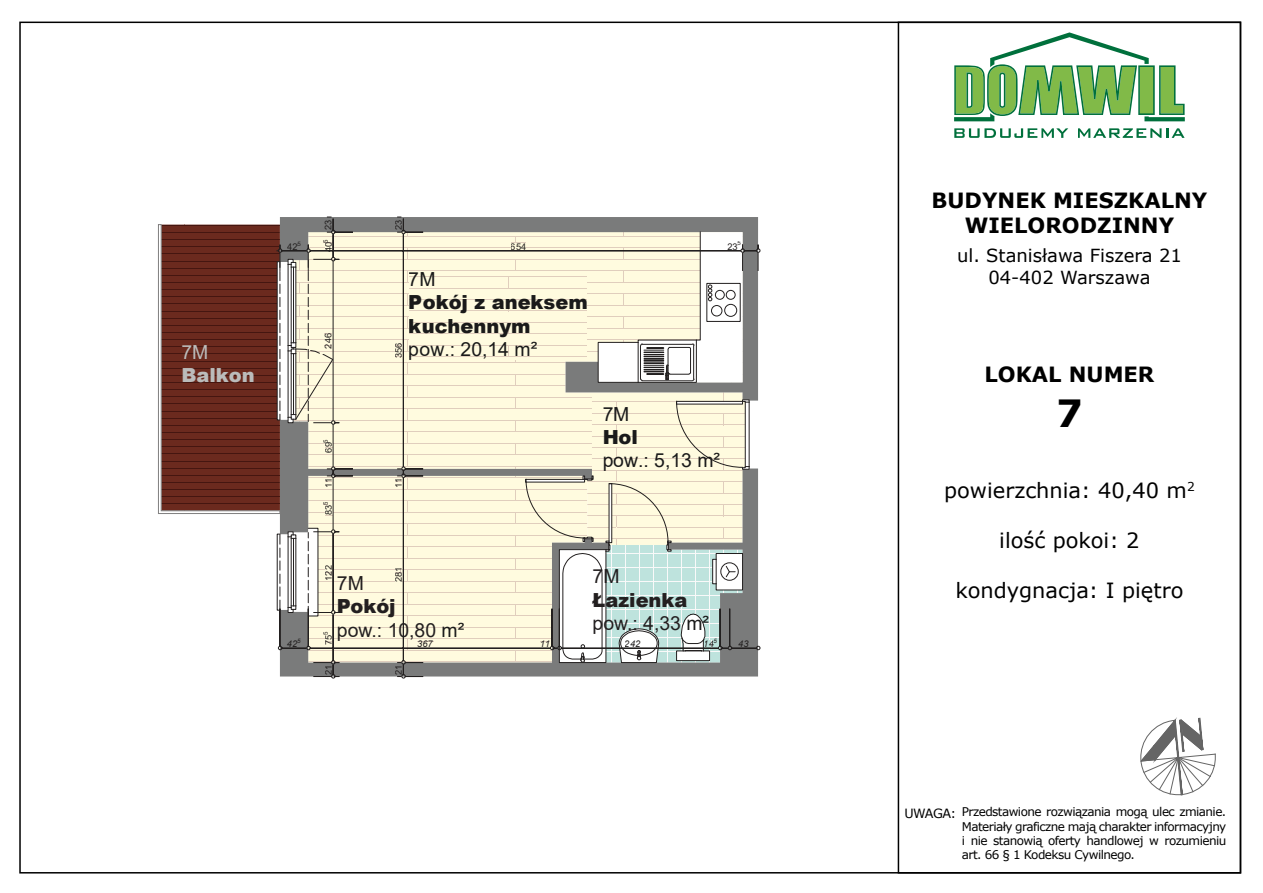
<style>
.page{position:relative;width:1263px;height:893px;background:#fff}
.page>*{position:absolute;margin:0;border:0;box-sizing:border-box;transform-origin:0 0}
.t1{font:700 37.5px "Verdana";color:#000}
.t2{font:21px "Verdana";color:#000}
.t3{font:700 21px/25.2px "Verdana";color:#000;text-align:center}
.t4{font:19.35px/23.2px "Arial";color:#231f20}
.t5{font:19.35px "Arial";color:#1a1a1a}
.t6{font:900 19.35px/23.2px "Arial";color:#1a1a1a}
.t7{font:900 19.35px "Arial";color:#bbbcbb}
.t8{font:19.35px "Arial";color:#bbbcbb}
.t9{font:18px/21.6px "Verdana";color:#000;text-align:center}
.t10{font:12.75px "Verdana";letter-spacing:-.045em;color:#000}
.t11{font:12px/14.4px "Verdana";letter-spacing:-.045em;color:#000;text-align:justify}
.t12{font:9.3px "Arial";color:#221f1f}
.t13{font:italic 9.3px "Arial";color:#221f1f}
.t14{font:6.15px "Arial";color:#221f1f}
.s1{font-weight:900}
.s2{color:#1a1a1a}
</style>
<div class="page">
<svg style="left:954px;top:32px;width:231px;height:89px"></svg>
<svg style="left:954px;top:128px;width:114px;height:10px"></svg>
<svg style="left:1078px;top:128px;width:106px;height:10px"></svg>
<svg style="left:1140px;top:717px;width:76px;height:79px"></svg>
<svg style="left:158px;top:217px;width:602px;height:461px"></svg>
<h3 class="t8" style="left:181px;top:339px;width:28px">7M</h3>
<h3 class="t7" style="left:181px;top:361px;width:75px">Balkon</h3>
<p class="t12" style="left:322px;top:252px;width:34px;rotate:-90deg">40<sup>5</sup> 23</p>
<p class="t12" style="left:392px;top:230px;width:12px;rotate:-90deg">23</p>
<p class="t12" style="left:287px;top:240px;width:15px">42<sup>5</sup></p>
<p class="t12" style="left:511px;top:240px;width:17px">654</p>
<p class="t12" style="left:727px;top:240px;width:12px">23</p>
<p class="t14" style="left:737px;top:239px;width:5px">5</p>
<p class="t12" style="left:322px;top:349px;width:17px;rotate:-90deg">246</p>
<p class="t14" style="left:321px;top:442px;width:5px;rotate:-90deg">5</p>
<p class="t12" style="left:322px;top:453px;width:12px;rotate:-90deg">69</p>
<p class="t12" style="left:322px;top:488px;width:12px;rotate:-90deg">11</p>
<p class="t14" style="left:321px;top:505px;width:5px;rotate:-90deg">5</p>
<p class="t12" style="left:322px;top:515px;width:12px;rotate:-90deg">83</p>
<h3 class="t5" style="left:409px;top:266px;width:28px">7M</h3>
<h3 class="t6" style="left:409px;top:290px;width:180px">Pokój z aneksem kuchennym</h3>
<h3 class="t5" style="left:409px;top:336px;width:130px">pow.: 20,14 m²</h3>
<p class="t12" style="left:392px;top:358px;width:17px;rotate:-90deg">356</p>
<p class="t12" style="left:392px;top:488px;width:12px;rotate:-90deg">11</p>
<h3 class="t5" style="left:602px;top:401px;width:28px">7M</h3>
<h3 class="t6" style="left:602px;top:425px;width:37px">Hol</h3>
<h3 class="t5" style="left:602px;top:447px;width:119px">pow.: 5,13 m²</h3>
<p class="t12" style="left:322px;top:581px;width:17px;rotate:-90deg">122</p>
<p class="t12" style="left:392px;top:582px;width:17px;rotate:-90deg">281</p>
<h3 class="t4" style="left:592px;top:565px;width:28px">7M</h3>
<h3 class="t4" style="left:592px;top:588px;width:118px"><span class="s1">Łazienka </span>pow.: 4,33 <span class="s2">m²</span></h3>
<h3 class="t4" style="left:337px;top:571px;width:28px">7M</h3>
<h3 class="t4" style="left:337px;top:595px;width:129px"><span class="s1">Pokój<br></span>pow.: 10,80 <span class="s2">m²</span></h3>
<p class="t14" style="left:321px;top:635px;width:5px;rotate:-90deg">5</p>
<p class="t12" style="left:322px;top:645px;width:12px;rotate:-90deg">75</p>
<p class="t13" style="left:287px;top:638px;width:15px">42<sup>5</sup></p>
<p class="t13" style="left:417px;top:638px;width:17px">367</p>
<p class="t13" style="left:540px;top:638px;width:12px">11</p>
<p class="t13" style="left:625px;top:638px;width:17px">242</p>
<p class="t13" style="left:704px;top:638px;width:15px">14<sup>5</sup></p>
<p class="t13" style="left:738px;top:638px;width:12px">43</p>
<p class="t12" style="left:322px;top:675px;width:12px;rotate:-90deg">21</p>
<p class="t12" style="left:392px;top:675px;width:12px;rotate:-90deg">21</p>
<h2 class="t3" style="left:931px;top:187px;width:277px">BUDYNEK MIESZKALNY<br>WIELORODZINNY</h2>
<h3 class="t9" style="left:957px;top:245px;width:226px">ul. Stanisława Fiszera 21<br>04-402 Warszawa</h3>
<h2 class="t3" style="left:984px;top:362px;width:171px">LOKAL NUMER</h2>
<h1 class="t1" style="left:1056px;top:387px;width:28px">7</h1>
<h2 class="t2" style="left:944px;top:475px;width:252px">powierzchnia: 40,40 m<sup>2</sup></h2>
<h2 class="t2" style="left:999px;top:526px;width:142px">ilość pokoi: 2</h2>
<h2 class="t2" style="left:955px;top:576px;width:229px">kondygnacja: I piętro</h2>
<p class="t10" style="left:904px;top:805px;width:53px">UWAGA:</p>
<p class="t11" style="left:962px;top:804px;width:266px">Przedstawione rozwiązania mogą ulec zmianie.<br>Materiały graficzne mają charakter informacyjny i nie stanowią oferty handlowej w rozumieniu art. 66 § 1 Kodeksu Cywilnego.</p>
</div>
